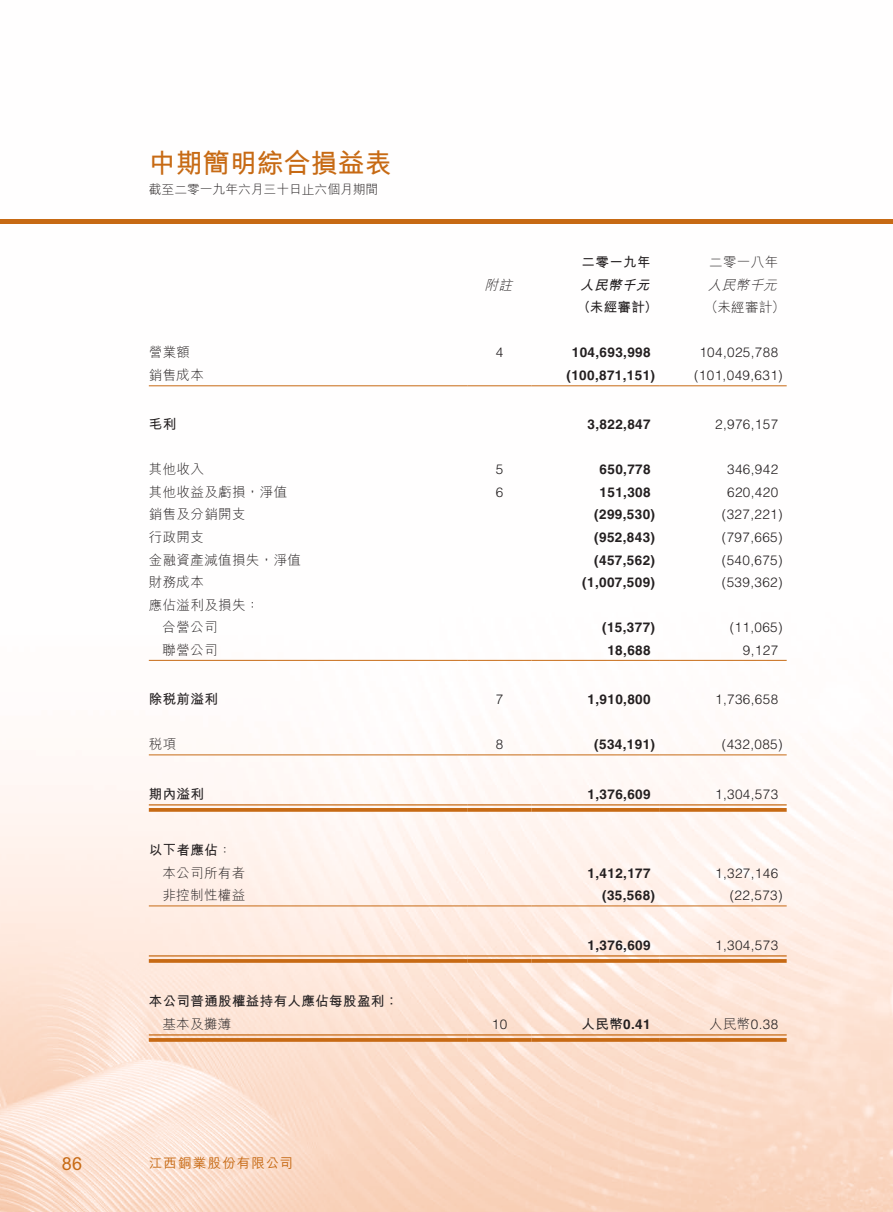
<style>
.page{position:relative;width:893px;height:1212px;background:#fff}
.page>*{position:absolute;margin:0;border:0;box-sizing:border-box;transform-origin:0 0}
.t1{font:700 27px "M Hei HK";color:#c76a14}
.t2{font:500 18px "M Hei HK";color:#c76a14}
.t3{font:300 13.5px "Helvetica LT Std";letter-spacing:.03em;color:#231f20}
.t4{font:700 13.5px "Helvetica LT Std";letter-spacing:.03em;color:#231f20}
.t5{font:300 13.5px/22.5px "M Hei HK";letter-spacing:.03em;color:#231f20}
.t6{font:700 13.5px "M Hei HK";letter-spacing:.03em;color:#231f20}
.t7{font:500 13.5px "M Hei HK";letter-spacing:.075em;color:#c76a14}
.t8{font:italic 300 13.5px "M Hei HK";color:#231f20}
.t9{font:italic 700 13.5px "M Hei HK";color:#231f20}
.t10{font:300 12.75px "M Hei HK";color:#231f20}
.s1{font-weight:700}
.s2{font-family:"M Hei HK"}
</style>
<div class="page">
<img style="left:0;top:223px;width:893px;height:989px">
<hr style="left:0;top:219px;width:893px;height:4px;background:#c76a14">
<hr style="left:149px;top:385px;width:319px;height:1px;background:#c76a14">
<hr style="left:468px;top:385px;width:63px;height:1px;background:#c76a14">
<hr style="left:531px;top:385px;width:128px;height:1px;background:#c76a14">
<hr style="left:659px;top:385px;width:128px;height:1px;background:#c76a14">
<hr style="left:149px;top:660px;width:319px;height:1px;background:#c76a14">
<hr style="left:468px;top:660px;width:63px;height:1px;background:#c76a14">
<hr style="left:531px;top:660px;width:128px;height:1px;background:#c76a14">
<hr style="left:659px;top:660px;width:128px;height:1px;background:#c76a14">
<hr style="left:149px;top:754px;width:319px;height:1px;background:#c76a14">
<hr style="left:468px;top:754px;width:63px;height:1px;background:#c76a14">
<hr style="left:531px;top:754px;width:128px;height:1px;background:#c76a14">
<hr style="left:659px;top:754px;width:128px;height:1px;background:#c76a14">
<hr style="left:149px;top:804px;width:319px;height:1px;background:#c76a14">
<svg style="left:149px;top:808px;width:319px;height:4px"></svg>
<hr style="left:468px;top:804px;width:63px;height:1px;background:#c76a14">
<svg style="left:468px;top:808px;width:63px;height:4px"></svg>
<hr style="left:531px;top:804px;width:128px;height:1px;background:#c76a14">
<svg style="left:531px;top:808px;width:128px;height:4px"></svg>
<hr style="left:659px;top:804px;width:128px;height:1px;background:#c76a14">
<svg style="left:659px;top:808px;width:128px;height:4px"></svg>
<hr style="left:149px;top:905px;width:319px;height:1px;background:#c76a14">
<hr style="left:468px;top:905px;width:63px;height:1px;background:#c76a14">
<hr style="left:531px;top:905px;width:128px;height:1px;background:#c76a14">
<hr style="left:659px;top:905px;width:128px;height:1px;background:#c76a14">
<hr style="left:149px;top:955px;width:319px;height:1px;background:#c76a14">
<svg style="left:149px;top:959px;width:319px;height:4px"></svg>
<hr style="left:468px;top:955px;width:63px;height:1px;background:#c76a14">
<svg style="left:468px;top:959px;width:63px;height:4px"></svg>
<hr style="left:531px;top:955px;width:128px;height:1px;background:#c76a14">
<svg style="left:531px;top:959px;width:128px;height:4px"></svg>
<hr style="left:659px;top:955px;width:128px;height:1px;background:#c76a14">
<svg style="left:659px;top:959px;width:128px;height:4px"></svg>
<hr style="left:149px;top:1034px;width:319px;height:1px;background:#c76a14">
<svg style="left:149px;top:1038px;width:319px;height:4px"></svg>
<hr style="left:468px;top:1034px;width:63px;height:1px;background:#c76a14">
<svg style="left:468px;top:1038px;width:63px;height:4px"></svg>
<hr style="left:531px;top:1034px;width:128px;height:1px;background:#c76a14">
<svg style="left:531px;top:1038px;width:128px;height:4px"></svg>
<hr style="left:659px;top:1034px;width:128px;height:1px;background:#c76a14">
<svg style="left:659px;top:1038px;width:128px;height:4px"></svg>
<h1 class="t1" style="left:149px;top:143px;width:244px">中期簡明綜合損益表</h1>
<p class="t10" style="left:149px;top:183px;width:231px">截至二零一九年六月三十日止六個月期間</p>
<p class="t6" style="left:582px;top:253px;width:71px">二零一九年</p>
<p class="t5" style="left:709px;top:251px;width:71px">二零一八年</p>
<p class="t8" style="left:485px;top:278px;width:32px">附註</p>
<p class="t9" style="left:580px;top:275px;width:75px">人民幣千元</p>
<p class="t8" style="left:708px;top:278px;width:74px">人民幣千元</p>
<p class="t6" style="left:577px;top:298px;width:82px">（未經審計）</p>
<p class="t5" style="left:705px;top:296px;width:82px">（未經審計）</p>
<p class="t5" style="left:149px;top:341px;width:43px">營業額</p>
<p class="t3" style="left:496px;top:344px;width:9px">4</p>
<p class="t4" style="left:572px;top:344px;width:80px">104,693,998</p>
<p class="t3" style="left:699px;top:344px;width:80px">104,025,788</p>
<p class="t5" style="left:149px;top:363px;width:57px">銷售成本</p>
<p class="t4" style="left:566px;top:367px;width:90px">(100,871,151)</p>
<p class="t3" style="left:694px;top:367px;width:90px">(101,049,631)</p>
<p class="t6" style="left:149px;top:415px;width:29px">毛利</p>
<p class="t4" style="left:588px;top:416px;width:65px">3,822,847</p>
<p class="t3" style="left:715px;top:416px;width:65px">2,976,157</p>
<p class="t5" style="left:149px;top:458px;width:57px">其他收入</p>
<p class="t3" style="left:496px;top:461px;width:9px">5</p>
<p class="t4" style="left:600px;top:461px;width:53px">650,778</p>
<p class="t3" style="left:727px;top:461px;width:53px">346,942</p>
<p class="t5" style="left:149px;top:481px;width:140px">其他收益及虧損，淨值</p>
<p class="t3" style="left:496px;top:484px;width:9px">6</p>
<p class="t4" style="left:600px;top:484px;width:53px">151,308</p>
<p class="t3" style="left:727px;top:484px;width:53px">620,420</p>
<p class="t5" style="left:149px;top:503px;width:98px">銷售及分銷開支</p>
<p class="t4" style="left:594px;top:506px;width:62px">(299,530)</p>
<p class="t3" style="left:722px;top:506px;width:62px">(327,221)</p>
<p class="t5" style="left:149px;top:526px;width:57px">行政開支</p>
<p class="t4" style="left:594px;top:529px;width:62px">(952,843)</p>
<p class="t3" style="left:722px;top:529px;width:62px">(797,665)</p>
<p class="t5" style="left:149px;top:548px;width:154px">金融資產減值損失，淨值</p>
<p class="t4" style="left:594px;top:551px;width:62px">(457,562)</p>
<p class="t3" style="left:722px;top:551px;width:62px">(540,675)</p>
<p class="t5" style="left:149px;top:571px;width:57px">財務成本</p>
<p class="t4" style="left:582px;top:574px;width:74px">(1,007,509)</p>
<p class="t3" style="left:722px;top:574px;width:62px">(539,362)</p>
<p class="t5" style="left:162px;top:593px;width:99px;text-indent:-14px">應佔溢利及損失：合營公司</p>
<p class="t4" style="left:602px;top:619px;width:54px">(15,377)</p>
<p class="t3" style="left:730px;top:619px;width:54px">(11,065)</p>
<p class="t5" style="left:162px;top:638px;width:57px">聯營公司</p>
<p class="t4" style="left:607px;top:641px;width:45px">18,688</p>
<p class="t3" style="left:743px;top:641px;width:37px">9,127</p>
<p class="t6" style="left:149px;top:689px;width:71px">除稅前溢利</p>
<p class="t3" style="left:496px;top:691px;width:9px">7</p>
<p class="t4" style="left:588px;top:691px;width:65px">1,910,800</p>
<p class="t3" style="left:715px;top:691px;width:65px">1,736,658</p>
<p class="t5" style="left:149px;top:733px;width:29px">稅項</p>
<p class="t3" style="left:496px;top:736px;width:9px">8</p>
<p class="t4" style="left:594px;top:736px;width:62px">(534,191)</p>
<p class="t3" style="left:722px;top:736px;width:62px">(432,085)</p>
<p class="t6" style="left:149px;top:784px;width:57px">期內溢利</p>
<p class="t4" style="left:588px;top:785px;width:65px">1,376,609</p>
<p class="t3" style="left:715px;top:785px;width:65px">1,304,573</p>
<p class="t5" style="left:162px;top:839px;width:84px;text-indent:-14px"><span class="s1">以下者應佔</span>：本公司所有者</p>
<p class="t4" style="left:588px;top:864px;width:65px">1,412,177</p>
<p class="t3" style="left:715px;top:864px;width:65px">1,327,146</p>
<p class="t5" style="left:162px;top:884px;width:84px">非控制性權益</p>
<p class="t4" style="left:602px;top:887px;width:54px">(35,568)</p>
<p class="t3" style="left:730px;top:887px;width:54px">(22,573)</p>
<p class="t4" style="left:588px;top:936px;width:65px">1,376,609</p>
<p class="t3" style="left:715px;top:936px;width:65px">1,304,573</p>
<p class="t6" style="left:149px;top:991px;width:251px">本公司普通股權益持有人應佔每股盈利：</p>
<p class="t5" style="left:162px;top:1012px;width:71px">基本及攤薄</p>
<p class="t3" style="left:492px;top:1015px;width:17px">10</p>
<p class="t4" style="left:582px;top:1015px;width:71px"><span class="s2">人民幣</span>0.41</p>
<p class="t3" style="left:709px;top:1015px;width:71px"><span class="s2">人民幣</span>0.38</p>
<h2 class="t2" style="left:62px;top:1150px;width:22px">86</h2>
<p class="t7" style="left:149px;top:1153px;width:146px">江西銅業股份有限公司</p>
</div>
